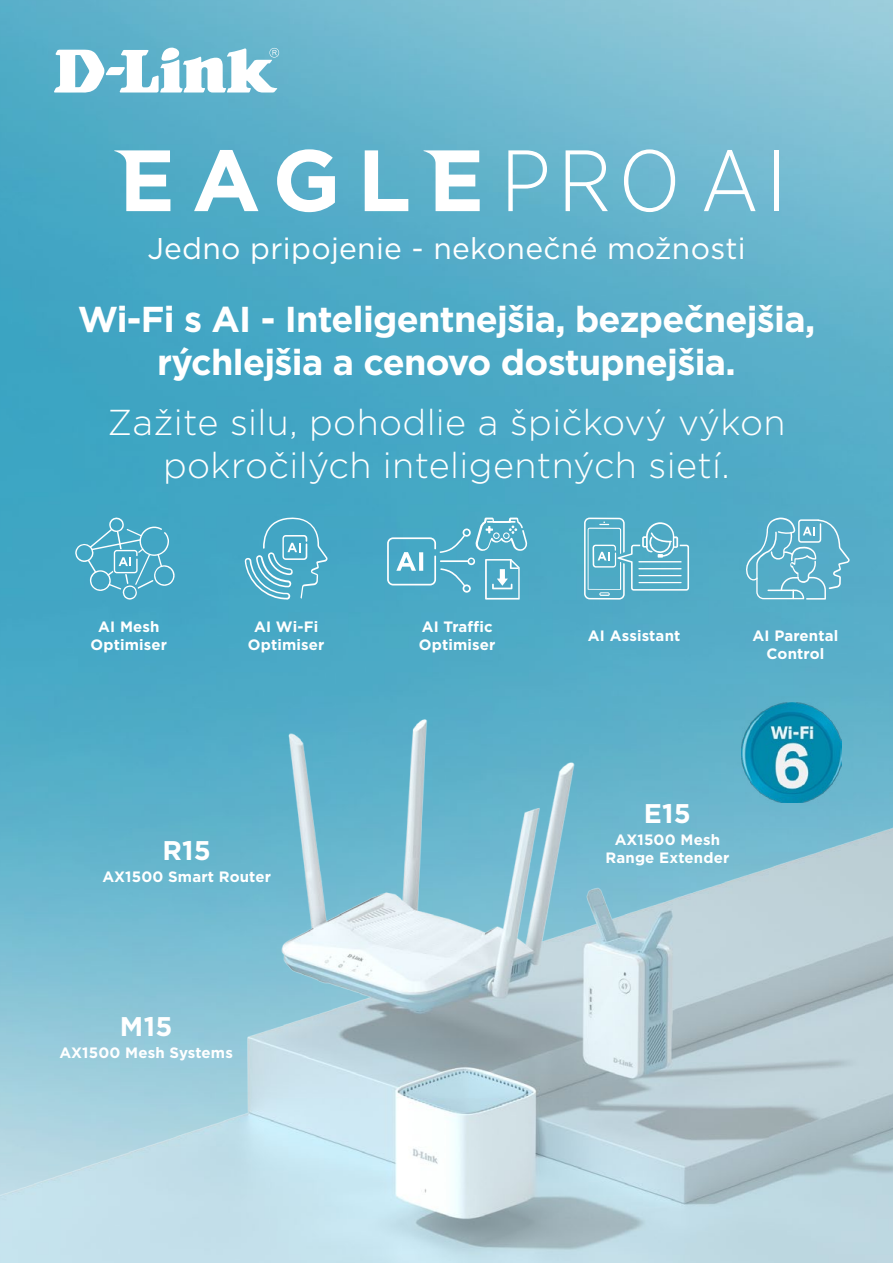
<style>
.page{position:relative;width:893px;height:1263px;background:#fff}
.page>*{position:absolute;margin:0;border:0;box-sizing:border-box;transform-origin:0 0}
.t1{font:700 36px/43.2px "Gotham";letter-spacing:-.02em;color:#fff;text-align:center}
.t2{font:300 36px/43.2px "Gotham";letter-spacing:.01em;color:#fff;text-align:center}
.t3{font:30px "Gotham";letter-spacing:.01em;color:#fff}
.t4{font:700 27px "Gotham";letter-spacing:.01em;color:#fff}
.t5{font:700 15px/18px "Gotham";letter-spacing:.01em;color:#fff;text-align:center}
</style>
<div class="page">
<img style="left:0;top:0;width:893px;height:606px">
<svg style="left:54px;top:47px;width:225px;height:46px"></svg>
<img style="left:0;top:606px;width:893px;height:657px">
<svg style="left:508px;top:150px;width:39px;height:61px"></svg>
<svg style="left:566px;top:150px;width:42px;height:61px"></svg>
<svg style="left:624px;top:149px;width:51px;height:63px"></svg>
<svg style="left:704px;top:150px;width:52px;height:61px"></svg>
<div style="left:774px;top:150px;width:5px;height:61px;background:#fff"></div>
<svg style="left:194px;top:150px;width:64px;height:61px"></svg>
<svg style="left:277px;top:149px;width:58px;height:63px"></svg>
<svg style="left:365px;top:150px;width:43px;height:61px"></svg>
<svg style="left:114px;top:150px;width:56px;height:61px"></svg>
<svg style="left:423px;top:150px;width:57px;height:61px"></svg>
<svg style="left:75px;top:517px;width:100px;height:83px;background:#55afca"></svg>
<svg style="left:245px;top:515px;width:83px;height:85px;background:#5bb1cc"></svg>
<svg style="left:387px;top:518px;width:141px;height:82px;background:#60b3cc"></svg>
<svg style="left:745px;top:518px;width:105px;height:82px;background:#69b5ce"></svg>
<svg style="left:584px;top:518px;width:105px;height:82px;background:#6cb8ce"></svg>
<img style="left:741px;top:702px;width:101px;height:101px">
<h2 class="t3" style="left:147px;top:229px;width:600px">Jedno pripojenie - nekonečné možnosti</h2>
<h1 class="t1" style="left:78px;top:297px;width:739px">Wi-Fi s AI - Inteligentnejšia, bezpečnejšia, rýchlejšia a cenovo dostupnejšia.</h1>
<h1 class="t2" style="left:107px;top:400px;width:679px">Zažite silu, pohodlie a špičkový výkon pokročilých inteligentných sietí.</h1>
<p class="t5" style="left:91px;top:617px;width:78px">AI Mesh<br>Optimiser</p>
<p class="t5" style="left:248px;top:617px;width:78px">AI Wi-Fi<br>Optimiser</p>
<p class="t5" style="left:419px;top:617px;width:78px;text-align:left">AI Traffic<br>Optimiser</p>
<p class="t5" style="left:752px;top:627px;width:87px">AI Parental<br>Control</p>
<p class="t5" style="left:588px;top:627px;width:94px">AI Assistant</p>
<h3 class="t4" style="left:163px;top:832px;width:50px">R15</h3>
<p class="t5" style="left:102px;top:868px;width:170px">AX1500 Smart Router</p>
<h3 class="t4" style="left:120px;top:1008px;width:54px">M15</h3>
<p class="t5" style="left:59px;top:1043px;width:175px">AX1500 Mesh Systems</p>
<h3 class="t4" style="left:644px;top:795px;width:49px">E15</h3>
<p class="t5" style="left:605px;top:831px;width:125px">AX1500 Mesh<br>Range Extender</p>
</div>
